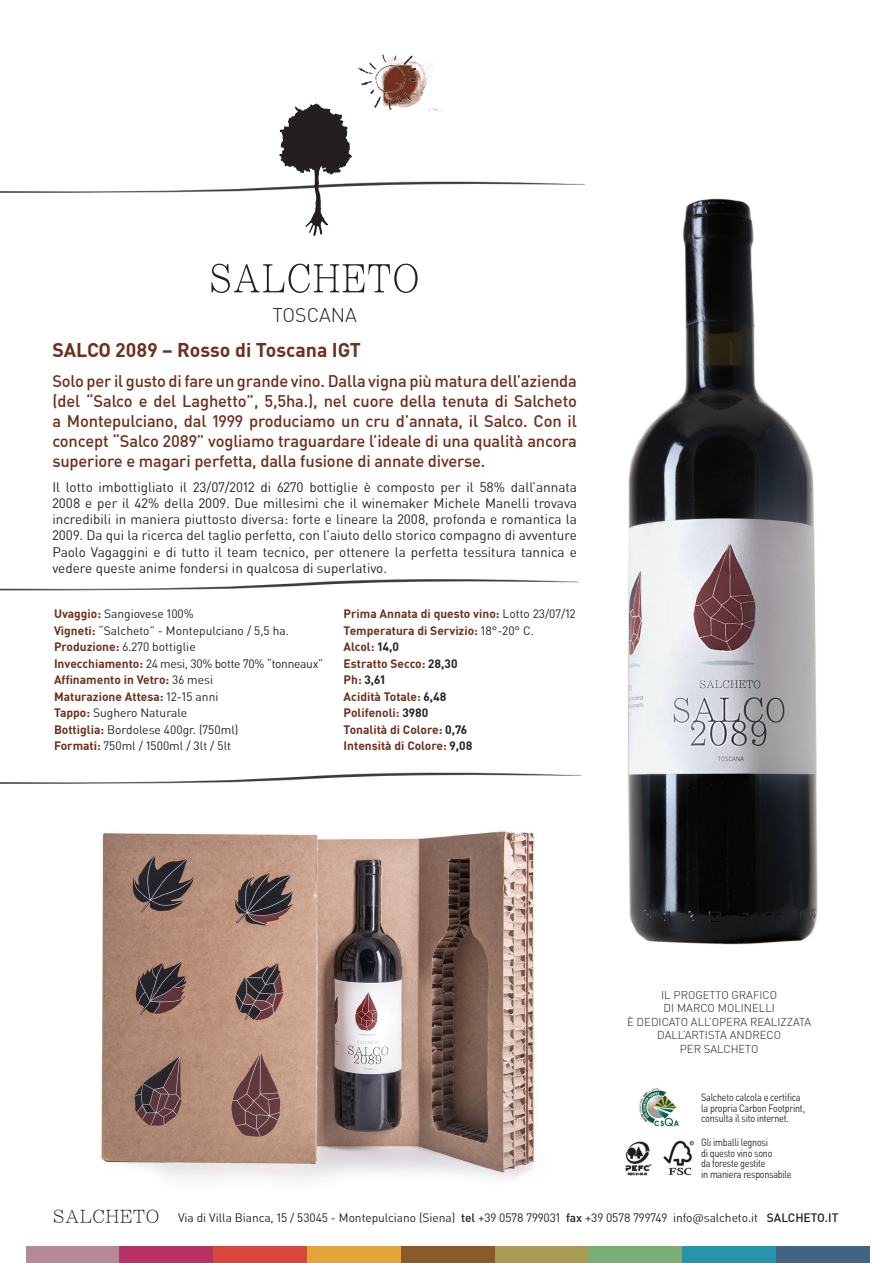
<style>
.page{position:relative;width:893px;height:1263px;background:#fff}
.page>*{position:absolute;margin:0;border:0;box-sizing:border-box;transform-origin:0 0}
.t1{font:700 19.5px "NGCDIN On Air";color:#6f301d}
.t2{font:300 19.5px "NGCDIN On Air";color:#231f20}
.t3{font:500 16.5px/19.8px "NGCDIN On Air";letter-spacing:-.01em;color:#6f301d;text-align:justify}
.t4{font:13.5px/16.2px "NGCDIN On Air";color:#231f20;text-align:justify}
.t5{font:12px/16.5px "NGCDIN On Air";letter-spacing:-.005em;color:#231f20}
.t6{font:700 12px/16.5px "NGCDIN On Air";color:#6f301d}
.t7{font:300 11.25px/13.5px "NGCDIN On Air";color:#231f20;text-align:center}
.t8{font:10.5px/10.5px "NGCDIN On Air";letter-spacing:-.025em;color:#231f20;scale:.85 1}
.s1{font-weight:700;color:#6f301d}
.s2{font-weight:400;color:#231f20}
.s3{color:#231f20}
.s4{font-family:"Li Song Pro";font-size:18.75px}
.s5{font-weight:500}
</style>
<div class="page">
<img style="left:101px;top:830px;width:434px;height:350px">
<img style="left:0;top:772px;width:582px;height:12px">
<div style="left:26px;top:1246px;width:93px;height:17px;background:#b6889a"></div>
<div style="left:119px;top:1246px;width:94px;height:17px;background:#b83164"></div>
<div style="left:213px;top:1246px;width:94px;height:17px;background:#da453d"></div>
<div style="left:307px;top:1246px;width:94px;height:17px;background:#e4a438"></div>
<div style="left:401px;top:1246px;width:94px;height:17px;background:#8a5a2d"></div>
<div style="left:495px;top:1246px;width:94px;height:17px;background:#aa9a56"></div>
<div style="left:589px;top:1246px;width:93px;height:17px;background:#7bae77"></div>
<div style="left:682px;top:1246px;width:94px;height:17px;background:#2894ab"></div>
<div style="left:776px;top:1246px;width:94px;height:17px;background:#416482"></div>
<img style="left:0;top:579px;width:579px;height:12px">
<img style="left:625px;top:1088px;width:69px;height:88px">
<img style="left:0;top:181px;width:585px;height:12px">
<svg style="left:279px;top:103px;width:73px;height:133px"></svg>
<svg style="left:211px;top:264px;width:207px;height:29px"></svg>
<img style="left:342px;top:54px;width:100px;height:73px">
<img style="left:627px;top:198px;width:191px;height:747px">
<h1 class="t2" style="left:272px;top:304px;width:86px">TOSCANA</h1>
<h1 class="t1" style="left:52px;top:339px;width:310px">SALCO 2089 – Rosso di Toscana IGT</h1>
<p class="t3" style="left:52px;top:372px;width:526px">Solo per il gusto di fare un grande vino. Dalla vigna più matura dell’azienda (del “Salco e del Laghetto”, 5,5ha.), nel cuore della tenuta di Salcheto a Montepulciano, dal 1999 produciamo un cru d’annata, il Salco. Con il concept “Salco 2089” vogliamo traguardare l’ideale di una qualità ancora superiore e magari perfetta, dalla fusione di annate diverse.</p>
<p class="t4" style="left:52px;top:479px;width:526px">Il lotto imbottigliato il 23/07/2012 di 6270 bottiglie è composto per il 58% dall’annata 2008 e per il 42% della 2009. Due millesimi che il winemaker Michele Manelli trovava incredibili in maniera piuttosto diversa: forte e lineare la 2008, profonda e romantica la 2009. Da qui la ricerca del taglio perfetto, con l’aiuto dello storico compagno di avventure Paolo Vagaggini e di tutto il team tecnico, per ottenere la perfetta tessitura tannica e vedere queste anime fondersi in qualcosa di superlativo.</p>
<p class="t5" style="left:54px;top:606px;width:271px"><span class="s1">Uvaggio:</span> Sangiovese 100%<br><span class="s1">Vigneti:</span> “Salcheto” - Montepulciano / 5,5 ha.<br><span class="s1">Produzione:</span> 6.270 bottiglie<br><span class="s1">Invecchiamento:</span> 24 mesi, 30% botte 70% “tonneaux” <span class="s1">Affinamento in Vetro:</span> 36 mesi<br><span class="s1">Maturazione Attesa:</span> 12-15 anni<br><span class="s1">Tappo:</span> Sughero Naturale<br><span class="s1">Bottiglia:</span> Bordolese 400gr. (750ml)<br><span class="s1">Formati:</span> 750ml / 1500ml / 3lt / 5lt</p>
<p class="t6" style="left:344px;top:606px;width:234px">Prima Annata di questo vino: <span class="s2">Lotto 23/07/12<br></span>Temperatura di Servizio: <span class="s2">18°-20° C.<br></span>Alcol: <span class="s3">14,0<br></span>Estratto Secco: <span class="s3">28,30<br></span>Ph: <span class="s3">3,61<br></span>Acidità Totale: <span class="s3">6,48<br></span>Polifenoli: <span class="s3">3980<br></span>Tonalità di Colore: <span class="s3">0,76<br></span>Intensità di Colore: <span class="s3">9,08</span></p>
<p class="t7" style="left:627px;top:988px;width:186px">IL PROGETTO GRAFICO<br>DI MARCO MOLINELLI<br>È DEDICATO ALL’OPERA REALIZZATA<br>DALL’ARTISTA ANDRECO<br>PER SALCHETO</p>
<p class="t8" style="left:701px;top:1092px;width:124px">Salcheto calcola e certifica la propria Carbon Footprint, consulta il sito internet.</p>
<p class="t8" style="left:701px;top:1137px;width:108px">Gli imballi legnosi<br>di questo vino sono<br>da foreste gestite<br>in maniera responsabile</p>
<p class="t5" style="left:54px;top:1209px;width:786px"><span class="s4">SALCHETO</span> Via di Villa Bianca, 15 / 53045 - Montepulciano (Siena) <span class="s5">tel</span> +39 0578 799031 <span class="s5">fax</span> +39 0578 799749 info@salcheto.it <span class="s5">SALCHETO.IT</span></p>
</div>
